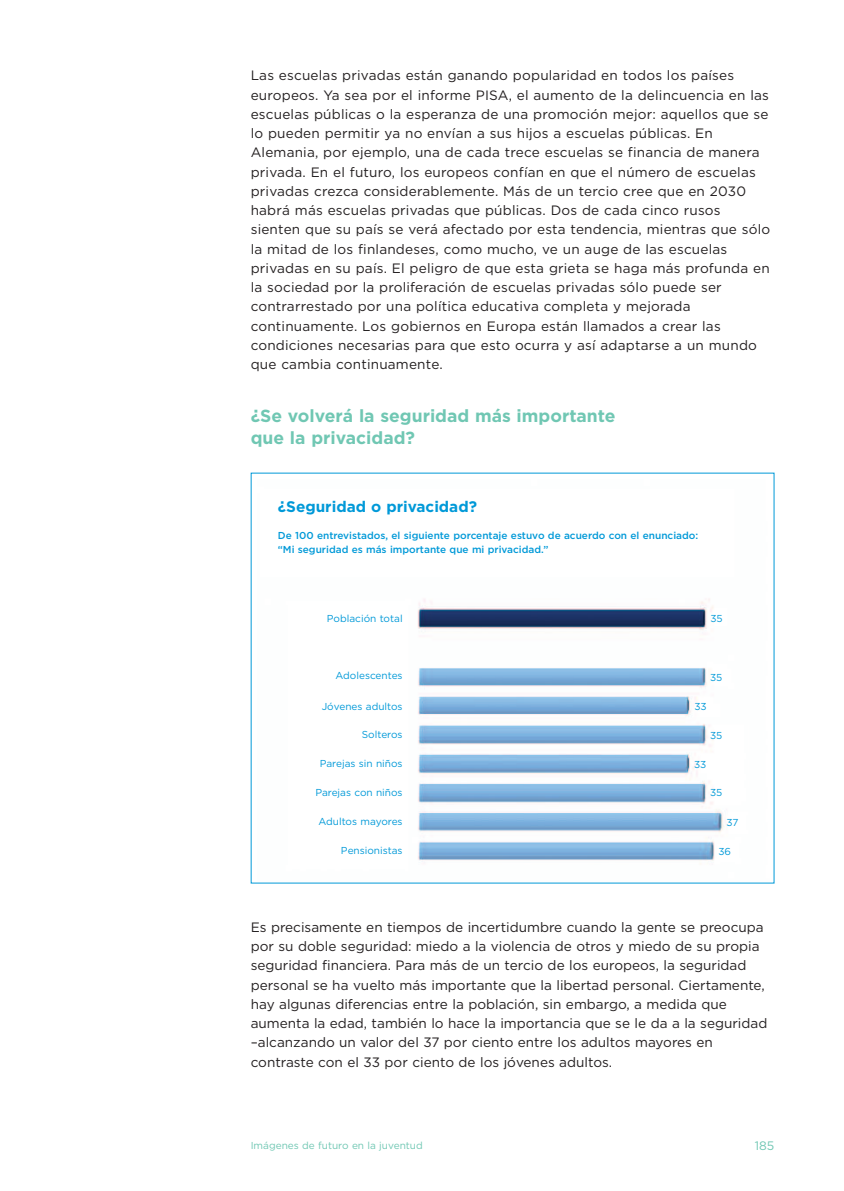
<style>
.page{position:relative;width:844px;height:1191px;background:#fff}
.page>*{position:absolute;margin:0;border:0;box-sizing:border-box;transform-origin:0 0}
.t1{font:700 17.5px/22.8px "Gotham";color:#70c7b3}
.t2{font:700 15.4px "Gotham";color:#0099d8}
.t3{font:13.65px/19.2px "Gotham";letter-spacing:.015em;color:#231f20}
.t4{font:12.25px "Gotham";color:#70c7b3}
.t5{font:10.15px "Gotham";color:#0099d8}
.t6{font:500 10.15px/14px "Gotham";color:#0099d8}
.t7{font:10.15px "Gotham";color:#70c7b3}
</style>
<div class="page">
<img style="left:418px;top:599px;width:306px;height:265px">
<p class="t3" style="left:251px;top:66px;width:521px">Las escuelas privadas están ganando popularidad en todos los países europeos. Ya sea por el informe PISA, el aumento de la delincuencia en las escuelas públicas o la esperanza de una promoción mejor: aquellos que se lo pueden permitir ya no envían a sus hijos a escuelas públicas. En Alemania, por ejemplo, una de cada trece escuelas se financia de manera privada. En el futuro, los europeos confían en que el número de escuelas privadas crezca considerablemente. Más de un tercio cree que en 2030 habrá más escuelas privadas que públicas. Dos de cada cinco rusos sienten que su país se verá afectado por esta tendencia, mientras que sólo la mitad de los finlandeses, como mucho, ve un auge de las escuelas privadas en su país. El peligro de que esta grieta se haga más profunda en la sociedad por la proliferación de escuelas privadas sólo puede ser contrarrestado por una política educativa completa y mejorada continuamente. Los gobiernos en Europa están llamados a crear las condiciones necesarias para que esto ocurra y así adaptarse a un mundo que cambia continuamente.</p>
<p class="t1" style="left:251px;top:404px;width:366px">¿Se volverá la seguridad más importante que la privacidad?</p>
<p class="t2" style="left:278px;top:498px;width:201px">¿Seguridad o privacidad?</p>
<p class="t6" style="left:278px;top:528px;width:422px">De 100 entrevistados, el siguiente porcentaje estuvo de acuerdo con el enunciado: “Mi seguridad es más importante que mi privacidad.”</p>
<p class="t5" style="left:327px;top:612px;width:77px">Población total</p>
<p class="t5" style="left:710px;top:612px;width:14px">35</p>
<p class="t5" style="left:335px;top:670px;width:69px">Adolescentes</p>
<p class="t5" style="left:321px;top:700px;width:82px">Jóvenes adultos</p>
<p class="t5" style="left:362px;top:728px;width:42px">Solteros</p>
<p class="t5" style="left:320px;top:757px;width:84px">Parejas sin niños</p>
<p class="t5" style="left:315px;top:786px;width:89px">Parejas con niños</p>
<p class="t5" style="left:318px;top:815px;width:86px">Adultos mayores</p>
<p class="t5" style="left:341px;top:844px;width:63px">Pensionistas</p>
<p class="t5" style="left:709px;top:671px;width:14px">35</p>
<p class="t5" style="left:694px;top:700px;width:14px">33</p>
<p class="t5" style="left:709px;top:730px;width:14px">35</p>
<p class="t5" style="left:693px;top:758px;width:14px">33</p>
<p class="t5" style="left:709px;top:786px;width:14px">35</p>
<p class="t5" style="left:726px;top:816px;width:13px">37</p>
<p class="t5" style="left:718px;top:845px;width:14px">36</p>
<p class="t3" style="left:251px;top:917px;width:518px">Es precisamente en tiempos de incertidumbre cuando la gente se preocupa por su doble seguridad: miedo a la violencia de otros y miedo de su propia seguridad financiera. Para más de un tercio de los europeos, la seguridad personal se ha vuelto más importante que la libertad personal. Ciertamente, hay algunas diferencias entre la población, sin embargo, a medida que aumenta la edad, también lo hace la importancia que se le da a la seguridad –alcanzando un valor del 37 por ciento entre los adultos mayores en contraste con el 33 por ciento de los jóvenes adultos.</p>
<p class="t7" style="left:251px;top:1139px;width:174px">Imágenes de futuro en la juventud</p>
<p class="t4" style="left:754px;top:1138px;width:21px">185</p>
</div>
